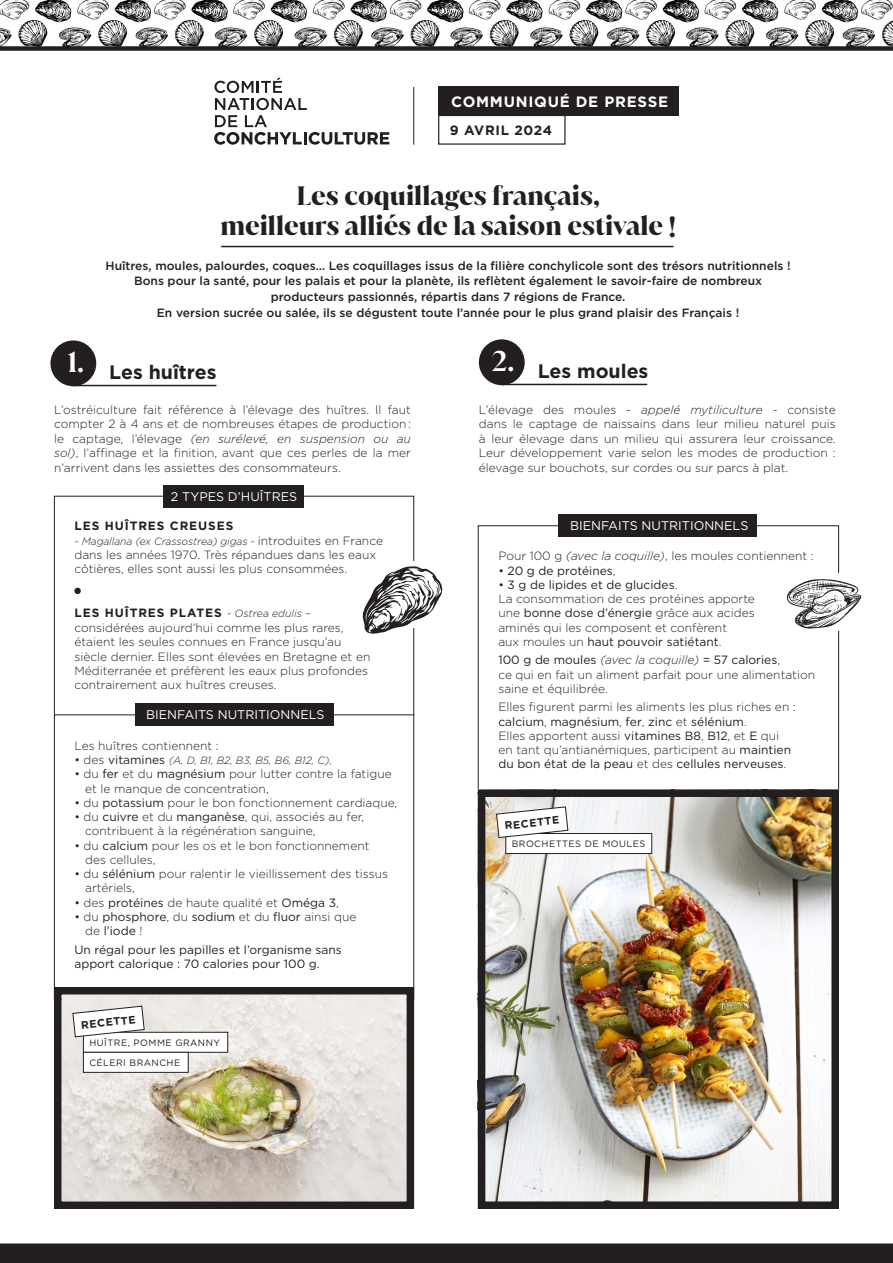
<style>
.page{position:relative;width:893px;height:1263px;background:#fff}
.page>*{position:absolute;margin:0;border:0;box-sizing:border-box;transform-origin:0 0}
.t1{font:600 27.75px "Juana";color:#fff}
.t2{font:700 25.5px/30px "Juana";color:#231f20;text-align:center}
.t3{font:700 19.5px "Gotham";color:#231f20}
.t4{font:700 15px "Gotham";letter-spacing:.05em;color:#fff}
.t5{font:700 13.5px "Gotham";letter-spacing:.05em;color:#231f20}
.t6{font:12.6px "Gotham";color:#fff}
.t7{font:300 12px/14.4px "Gotham";color:#231f20}
.t8{font:500 12px/15.8px "Gotham";color:#231f20;text-align:center}
.t9{font:12px/14.2px "Gotham";color:#231f20}
.t10{font:700 12px "Gotham";letter-spacing:.075em;color:#231f20}
.t11{font:700 10.8px "Gotham";color:#231f20}
.t12{font:italic 300 10.5px "Gotham";letter-spacing:-.01em;color:#231f20}
.t13{font:9.3px "Gotham";letter-spacing:.05em;color:#231f20}
.s1{font-style:italic}
.s2{font-style:normal;font-size:12px}
.s3{font-weight:700}
.s4{font-style:italic;font-size:10.5px}
.s5{font-weight:400;font-style:normal;font-size:12px}
.s6{font-weight:400}
.s7{font-weight:300}
</style>
<div class="page">
<img style="left:0;top:0;width:893px;height:46px">
<div style="left:0;top:1243px;width:893px;height:20px;background:#231f20"></div>
<div style="left:0;top:46px;width:893px;height:5px;background:#231f20"></div>
<svg style="left:214px;top:77px;width:175px;height:68px"></svg>
<div style="left:438px;top:86px;width:241px;height:30px;background:#231f20"></div>
<div style="left:438px;top:115px;width:128px;height:30px;border:1px solid #231f20"></div>
<hr style="left:413px;top:87px;width:1px;height:58px;background:#231f20">
<hr style="left:73px;top:385px;width:143px;height:1px;background:#231f20">
<hr style="left:502px;top:384px;width:145px;height:1px;background:#231f20">
<div style="left:50px;top:340px;width:46px;height:46px;background:#231f20;border-radius:50%"></div>
<div style="left:479px;top:339px;width:46px;height:46px;background:#231f20;border-radius:50%"></div>
<div style="left:163px;top:486px;width:140px;height:22px;background:#231f20"></div>
<hr style="left:221px;top:246px;width:453px;height:1px;background:#231f20">
<div style="left:74px;top:588px;width:7px;height:6px;background:#231f20;border-radius:50%"></div>
<hr style="left:54px;top:714px;width:360px;height:1px;background:#231f20">
<div style="left:135px;top:704px;width:198px;height:22px;background:#231f20"></div>
<div style="left:559px;top:514px;width:198px;height:22px;background:#231f20"></div>
<svg style="left:362px;top:566px;width:81px;height:68px"></svg>
<svg style="left:53px;top:983px;width:362px;height:226px;background:#c5c0b5"></svg>
<img style="left:487px;top:798px;width:343px;height:402px">
<div style="left:478px;top:789px;width:361px;height:420px;border:8px solid #231f20"></div>
<svg style="left:786px;top:579px;width:76px;height:50px"></svg>
<div style="left:506px;top:833px;width:146px;height:20px;background:#fff"></div>
<div style="left:505px;top:833px;width:147px;height:21px;border:1px solid #231f20"></div>
<svg style="left:496px;top:806px;width:73px;height:32px"></svg>
<div style="left:83px;top:1032px;width:145px;height:20px;background:#fff"></div>
<div style="left:83px;top:1032px;width:145px;height:21px;border:1px solid #231f20"></div>
<div style="left:83px;top:1052px;width:105px;height:20px;background:#fff"></div>
<div style="left:83px;top:1052px;width:106px;height:21px;border:1px solid #231f20"></div>
<svg style="left:72px;top:1005px;width:73px;height:33px"></svg>
<p class="t4" style="left:451px;top:91px;width:218px">COMMUNIQUÉ DE PRESSE</p>
<p class="t5" style="left:450px;top:121px;width:104px">9 AVRIL 2024</p>
<p class="t2" style="left:220px;top:181px;width:457px">Les coquillages français,<br>meilleurs alliés de la saison estivale !</p>
<p class="t8" style="left:106px;top:257px;width:687px">Huîtres, moules, palourdes, coques… Les coquillages issus de la filière conchylicole sont des trésors nutritionnels !<br>Bons pour la santé, pour les palais et pour la planète, ils reflètent également le savoir-faire de nombreux producteurs passionnés, répartis dans 7 régions de France.<br>En version sucrée ou salée, ils se dégustent toute l’année pour le plus grand plaisir des Français !</p>
<p class="t1" style="left:67px;top:344px;width:18px">1.</p>
<p class="t1" style="left:492px;top:343px;width:24px">2.</p>
<p class="t7" style="left:54px;top:402px;width:358px;text-align:justify">L’ostréiculture fait référence à l’élevage des huîtres. Il faut compter 2 à 4 ans et de nombreuses étapes de production : le captage, l’élevage <span class="s1">(en surélevé, en suspension ou au sol)</span>, l’affinage et la finition, avant que ces perles de la mer n’arrivent dans les assiettes des consommateurs.</p>
<p class="t7" style="left:479px;top:402px;width:358px;text-align:justify">L’élevage des moules - <span class="s1">appelé mytiliculture</span> - consiste dans le captage de naissains dans leur milieu naturel puis à leur élevage dans un milieu qui assurera leur croissance.<br>Leur développement varie selon les modes de production : élevage sur bouchots, sur cordes ou sur parcs à plat.</p>
<p class="t6" style="left:171px;top:489px;width:128px">2 TYPES D’HUÎTRES</p>
<p class="t3" style="left:109px;top:359px;width:109px">Les huîtres</p>
<p class="t3" style="left:538px;top:358px;width:112px">Les moules</p>
<p class="t10" style="left:74px;top:518px;width:160px">LES HUÎTRES CREUSES</p>
<p class="t12" style="left:74px;top:534px;width:310px">- Magallana (ex Crassostrea) gigas - <span class="s2">introduites en France</span></p>
<p class="t7" style="left:74px;top:547px;width:303px">dans les années 1970. Très répandues dans les eaux côtières, elles sont aussi les plus consommées.</p>
<p class="t7" style="left:74px;top:606px;width:297px"><span class="s3">LES HUÎTRES PLATES</span> <span class="s4">- Ostrea edulis – </span>considérées aujourd’hui comme les plus rares, étaient les seules connues en France jusqu’au siècle dernier. Elles sont élevées en Bretagne et en Méditerranée et préfèrent les eaux plus profondes contrairement aux huîtres creuses.</p>
<p class="t6" style="left:146px;top:706px;width:180px">BIENFAITS NUTRITIONNELS</p>
<p class="t7" style="left:74px;top:738px;width:146px">Les huîtres contiennent :</p>
<p class="t12" style="left:74px;top:754px;width:259px"><span class="s2">• des</span> <span class="s5">vitamines</span> (A, D, B1, B2, B3, B5, B6, B12, C),</p>
<p class="t7" style="left:85px;top:767px;width:308px;text-indent:-11px">• du <span class="s6">fer</span> et du <span class="s6">magnésium</span> pour lutter contre la fatigue et le manque de concentration,</p>
<p class="t7" style="left:74px;top:795px;width:324px">• du <span class="s6">potassium</span> pour le bon fonctionnement cardiaque,</p>
<p class="t7" style="left:85px;top:809px;width:280px;text-indent:-11px">• du <span class="s6">cuivre</span> et du <span class="s6">manganèse</span>, qui, associés au fer, contribuent à la régénération sanguine,</p>
<p class="t7" style="left:85px;top:838px;width:286px;text-indent:-11px">• du <span class="s6">calcium</span> pour les os et le bon fonctionnement des cellules,</p>
<p class="t7" style="left:85px;top:866px;width:304px;text-indent:-11px">• du <span class="s6">sélénium</span> pour ralentir le vieillissement des tissus artériels,</p>
<p class="t7" style="left:74px;top:895px;width:266px">• des <span class="s6">protéines</span> de haute qualité et <span class="s6">Oméga 3</span>,</p>
<p class="t9" style="left:85px;top:909px;width:273px;text-indent:-11px"><span class="s7">• du</span> phosphore<span class="s7">, du</span> sodium <span class="s7">et du</span> fluor <span class="s7">ainsi que de</span> l’iode <span class="s7">!</span></p>
<p class="t9" style="left:74px;top:942px;width:269px">Un régal pour les papilles et l’organisme sans apport calorique : 70 calories pour 100 g.</p>
<p class="t11" style="left:80px;top:1018px;width:56px;rotate:-6deg">RECETTE</p>
<p class="t13" style="left:89px;top:1037px;width:132px">HUÎTRE, POMME GRANNY</p>
<p class="t13" style="left:89px;top:1057px;width:92px">CÉLERI BRANCHE</p>
<p class="t6" style="left:570px;top:517px;width:180px">BIENFAITS NUTRITIONNELS</p>
<p class="t7" style="left:498px;top:548px;width:317px">Pour 100 g <span class="s1">(avec la coquille)</span>, les moules contiennent :</p>
<p class="t9" style="left:498px;top:563px;width:119px"><span class="s7">•</span> 20 g de protéines<span class="s7">,</span></p>
<p class="t7" style="left:498px;top:577px;width:258px">• <span class="s6">3 g de lipides et de glucides</span>.<br>La consommation de ces protéines apporte une <span class="s6">bonne dose d’énergie</span> grâce aux acides aminés qui les composent et confèrent<br>aux moules un <span class="s6">haut pouvoir satiétant</span>.</p>
<p class="t7" style="left:498px;top:653px;width:318px"><span class="s6">100 g de moules</span> <span class="s1">(avec la coquille)</span> <span class="s6">= 57 calories</span>,<br>ce qui en fait un aliment parfait pour une alimentation saine et équilibrée.</p>
<p class="t7" style="left:498px;top:699px;width:299px">Elles figurent parmi les aliments les plus riches en :</p>
<p class="t9" style="left:498px;top:714px;width:250px">calcium<span class="s7">,</span> magnésium<span class="s7">,</span> fer<span class="s7">,</span> zinc <span class="s7">et</span> sélénium<span class="s7">.</span></p>
<p class="t7" style="left:498px;top:728px;width:294px">Elles apportent aussi <span class="s6">vitamines B8</span>, <span class="s6">B12</span>, et <span class="s6">E</span> qui en tant qu’antianémiques, participent au <span class="s6">maintien du bon état de la peau</span> et des <span class="s6">cellules nerveuses</span>.</p>
<p class="t11" style="left:504px;top:818px;width:56px;rotate:-6deg">RECETTE</p>
<p class="t13" style="left:512px;top:838px;width:135px">BROCHETTES DE MOULES</p>
</div>
